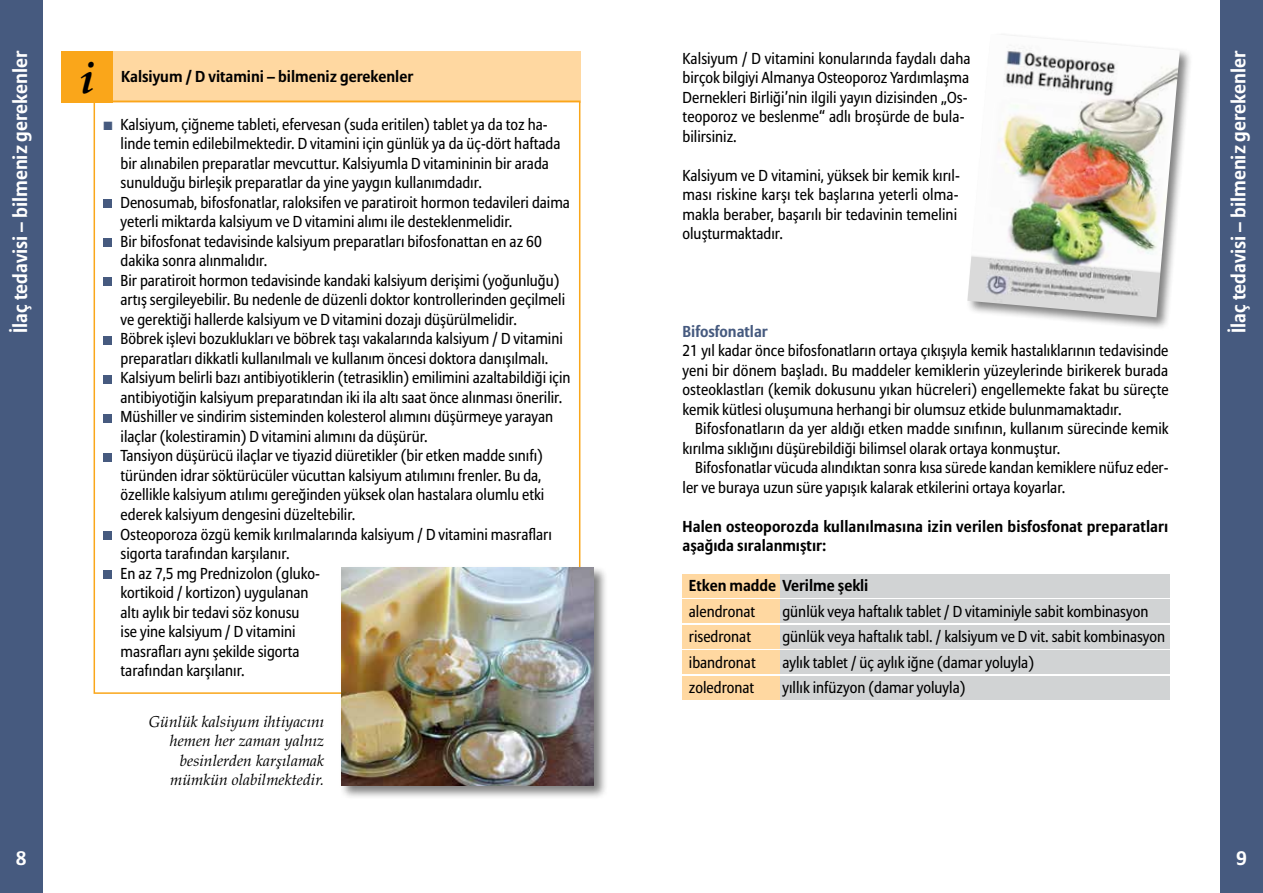
<style>
.page{position:relative;width:1263px;height:893px;background:#fff}
.page>*{position:absolute;margin:0;border:0;box-sizing:border-box;transform-origin:0 0}
.t1{font:italic 700 45px "Palatino LT";color:#000}
.t2{font:700 19.5px "Allianz Sans";color:#fff}
.t3{font:15.75px/19.5px "Allianz Sans";color:#000;scale:.95 1}
.t4{font:700 15.75px/19.5px "Allianz Sans";color:#000}
.t5{font:italic 15.75px/19.5px "Palatino LT";color:#000;text-align:right}
.t6{font:700 15.75px "Allianz Sans";color:#465a7f}
.s1{color:#465a7f}
.s2{font-family:"Times New Roman"}
</style>
<div class="page">
<div style="left:0;top:0;width:43px;height:893px;background:#465a7f"></div>
<div style="left:1220px;top:0;width:43px;height:893px;background:#465a7f"></div>
<div style="left:682px;top:574px;width:98px;height:23px;background:#ffd8a1"></div>
<div style="left:780px;top:574px;width:389px;height:23px;background:#d1d3d4"></div>
<div style="left:682px;top:600px;width:98px;height:23px;background:#ffd8a1"></div>
<div style="left:780px;top:600px;width:389px;height:23px;background:#d1d3d4"></div>
<div style="left:682px;top:625px;width:98px;height:23px;background:#ffd8a1"></div>
<div style="left:780px;top:625px;width:389px;height:23px;background:#d1d3d4"></div>
<div style="left:682px;top:651px;width:98px;height:23px;background:#ffd8a1"></div>
<div style="left:780px;top:651px;width:389px;height:23px;background:#d1d3d4"></div>
<div style="left:682px;top:676px;width:98px;height:23px;background:#ffd8a1"></div>
<div style="left:780px;top:676px;width:389px;height:23px;background:#d1d3d4"></div>
<div style="left:966px;top:32px;width:228px;height:299px;background:#000;opacity:.5"></div>
<img style="left:967px;top:34px;width:213px;height:283px">
<div style="left:113px;top:51px;width:467px;height:51px;background:#ffd8a1"></div>
<div style="left:62px;top:51px;width:51px;height:51px;background:#faa61a"></div>
<div style="left:104px;top:200px;width:8px;height:8px;background:#465a7f"></div>
<div style="left:104px;top:239px;width:8px;height:8px;background:#465a7f"></div>
<div style="left:104px;top:278px;width:8px;height:8px;background:#465a7f"></div>
<div style="left:104px;top:336px;width:8px;height:8px;background:#465a7f"></div>
<div style="left:104px;top:375px;width:8px;height:8px;background:#465a7f"></div>
<div style="left:104px;top:414px;width:8px;height:8px;background:#465a7f"></div>
<div style="left:104px;top:453px;width:8px;height:8px;background:#465a7f"></div>
<div style="left:104px;top:531px;width:8px;height:8px;background:#465a7f"></div>
<div style="left:104px;top:570px;width:8px;height:8px;background:#465a7f"></div>
<div style="left:339px;top:565px;width:269px;height:234px;background:#000;opacity:.5"></div>
<img style="left:341px;top:567px;width:253px;height:218px">
<p class="t2" style="left:8px;top:333px;width:283px;rotate:-90deg">İlaç tedavisi – bilmeniz gerekenler</p>
<p class="t3" style="left:682px;top:49px;width:305px">Kalsiyum / D vitamini konularında faydalı daha birçok bilgiyi Almanya Osteoporoz Yardımlaşma Dernekleri Birliği’nin ilgili yayın dizisinden „Os&shy;teoporoz ve beslenme“ adlı broşürde de bula&shy;bilirsiniz.</p>
<h1 class="t1" style="left:80px;top:51px;width:16px">i</h1>
<p class="t4" style="left:121px;top:68px;width:294px">Kalsiyum / D vitamini – bilmeniz gerekenler</p>
<p class="t3" style="left:121px;top:115px;width:475px;text-indent:-17px"><span class="s1">■</span> Kalsiyum, çiğneme tableti, efervesan (suda eritilen) tablet ya da toz ha&shy;linde temin edilebilmektedir. D vitamini için günlük ya da üç-dört haftada bir alınabilen preparatlar mevcuttur. Kalsiyumla D vitamininin bir arada sunulduğu birleşik preparatlar da yine yaygın kullanımdadır.<br>Denosumab, bifosfonatlar, raloksifen ve paratiroit hormon tedavileri daima yeterli miktarda kalsiyum ve D vitamini alımı ile desteklenmelidir.<br>Bir bifosfonat tedavisinde kalsiyum preparatları bifosfonattan en az 60 dakika sonra alınmalıdır.<br>Bir paratiroit hormon tedavisinde kandaki kalsiyum derişimi (yoğunluğu) artış sergileyebilir. Bu nedenle de düzenli doktor kontrollerinden geçilmeli ve gerektiği hallerde kalsiyum ve D vitamini dozajı düşürülmelidir.<br>Böbrek işlevi bozuklukları ve böbrek taşı vakalarında kalsiyum / D vitamini preparatları dikkatli kullanılmalı ve kullanım öncesi doktora danışılmalı.<br>Kalsiyum belirli bazı antibiyotiklerin (tetrasiklin) emilimini azaltabildiği için antibiyotiğin kalsiyum preparatından iki ila altı saat önce alınması önerilir.<br>Müshiller ve sindirim sisteminden kolesterol alımını düşürmeye yarayan ilaçlar (kolestiramin) D vitamini alımını da düşürür.<br>Tansiyon düşürücü ilaçlar ve tiyazid diüretikler (bir etken madde sınıfı) türünden idrar söktürücüler vücuttan kalsiyum atılımını frenler. Bu da, özellikle kalsiyum atılımı gereğinden yüksek olan hastalara olumlu etki ederek kalsiyum dengesini düzeltebilir.<br>Osteoporoza özgü kemik kırılmalarında kalsiyum / D vitamini masrafları sigorta tarafından karşılanır.<br>En az 7,5 mg Prednizolon (gluko-<br>kortikoid / kortizon) uygulanan<br>altı aylık bir tedavi söz konusu<br>ise yine kalsiyum / D vitamini<br>masrafları aynı şekilde sigorta<br>tarafından karşılanır.</p>
<p class="t5" style="left:149px;top:712px;width:177px">Günlük kalsiyum ihtiyacını hemen her zaman yalnız besinlerden kar<span class="s2">ş</span>ılamak mümkün olabilmektedir.</p>
<p class="t3" style="left:682px;top:166px;width:294px">Kalsiyum ve D vitamini, yüksek bir kemik kırıl&shy;ması riskine karşı tek başlarına yeterli olma&shy;makla beraber, başarılı bir tedavinin temelini oluşturmaktadır.</p>
<p class="t6" style="left:682px;top:321px;width:87px">Bifosfonatlar</p>
<p class="t3" style="left:682px;top:342px;width:513px;text-align:justify">21 yıl kadar önce bifosfonatların ortaya çıkışıyla kemik hastalıklarının tedavisinde yeni bir dönem başladı. Bu maddeler kemiklerin yüzeylerinde birikerek burada osteoklastları (kemik dokusunu yıkan hücreleri) engellemekte fakat bu süreçte kemik kütlesi oluşumuna herhangi bir olumsuz etkide bulunmamaktadır.</p>
<p class="t3" style="left:682px;top:420px;width:513px;text-indent:13px">Bifosfonatların da yer aldığı etken madde sınıfının, kullanım sürecinde kemik kırılma sıklığını düşürebildiği bilimsel olarak ortaya konmuştur.</p>
<p class="t3" style="left:682px;top:459px;width:513px;text-indent:13px">Bifosfonatlar vücuda alındıktan sonra kısa sürede kandan kemiklere nüfuz eder&shy;ler ve buraya uzun süre yapışık kalarak etkilerini ortaya koyarlar.</p>
<p class="t4" style="left:682px;top:517px;width:487px">Halen osteoporozda kullanılmasına izin verilen bisfosfonat preparatları aşağıda sıralanmıştır:</p>
<p class="t4" style="left:689px;top:576px;width:181px">Etken madde Verilme şekli</p>
<p class="t3" style="left:689px;top:602px;width:71px">alendronat</p>
<p class="t3" style="left:782px;top:602px;width:387px">günlük veya haftalık tablet / D vitaminiyle sabit kombinasyon</p>
<p class="t3" style="left:689px;top:628px;width:67px">risedronat</p>
<p class="t3" style="left:782px;top:628px;width:404px">günlük veya haftalık tabl. / kalsiyum ve D vit. sabit kombinasyon</p>
<p class="t3" style="left:689px;top:653px;width:72px">ibandronat</p>
<p class="t3" style="left:782px;top:653px;width:266px">aylık tablet / üç aylık iğne (damar yoluyla)</p>
<p class="t3" style="left:689px;top:679px;width:70px">zoledronat</p>
<p class="t3" style="left:782px;top:679px;width:194px">yıllık infüzyon (damar yoluyla)</p>
<p class="t2" style="left:1226px;top:333px;width:283px;rotate:-90deg">İlaç tedavisi – bilmeniz gerekenler</p>
<p class="t2" style="left:16px;top:846px;width:12px">8</p>
<p class="t2" style="left:1236px;top:846px;width:12px">9</p>
</div>
